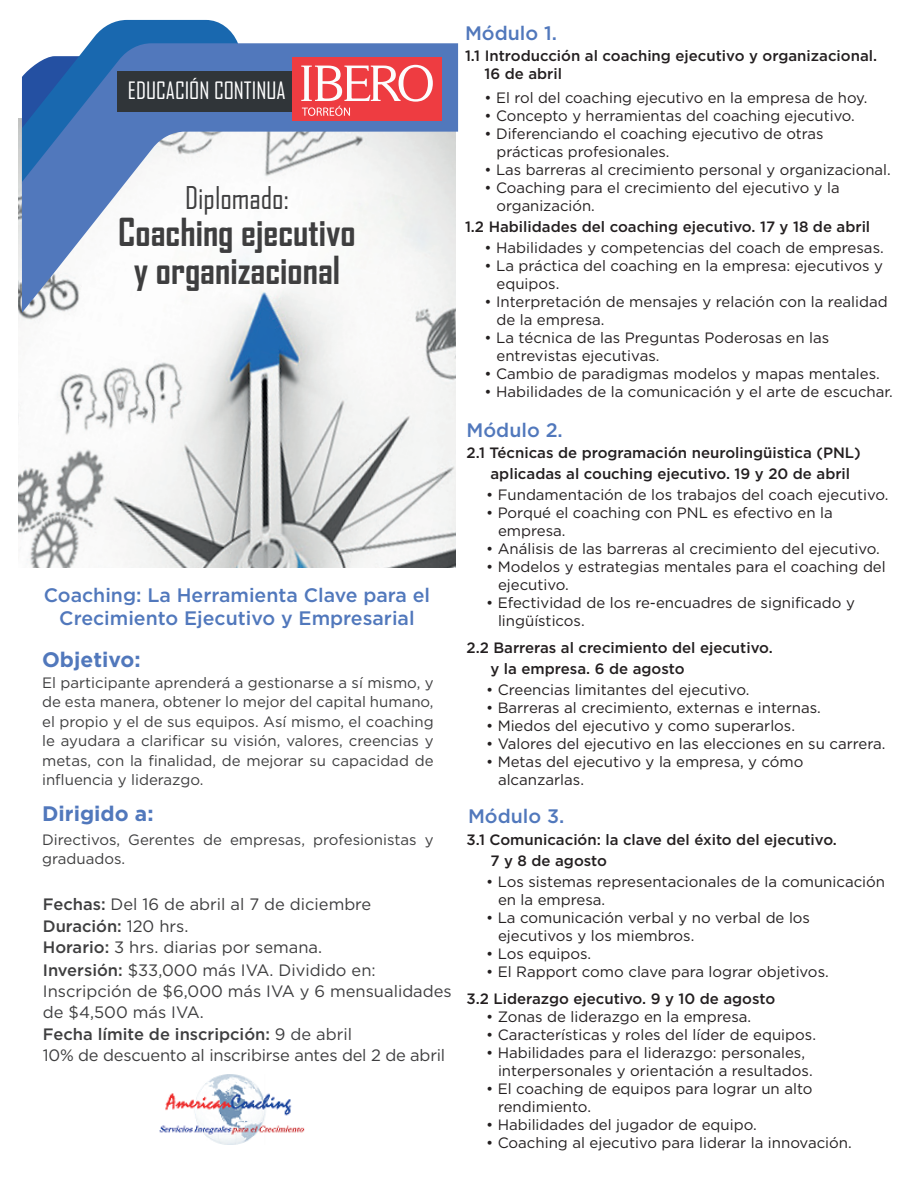
<style>
.page{position:relative;width:918px;height:1188px;background:#fff}
.page>*{position:absolute;margin:0;border:0;box-sizing:border-box;transform-origin:0 0}
.t1{font:700 37.05px/37.5px "Agency FB";color:#3e3e3f;text-align:center}
.t2{font:30px "Agency FB";color:#3e3e3f}
.t3{font:22.95px "Agency FB";color:#fff}
.t4{font:700 21px "Gotham";color:#5178bc}
.t5{font:500 19.5px/22.5px "Gotham";color:#5178bc;text-align:center}
.t6{font:16.5px/22.5px "Gotham";color:#3e3e3f}
.t7{font:15px/18px "Gotham";color:#231f20}
.t8{font:500 15px/21px "Gotham";color:#231f20}
.t9{font:15px/19.5px "Gotham";color:#3e3e3f;text-align:justify}
.s1{font-weight:500}
</style>
<div class="page">
<img style="left:19px;top:119px;width:436px;height:448px">
<img style="left:159px;top:1075px;width:146px;height:69px">
<svg style="left:89px;top:20px;width:149px;height:23px;background:#397dba"></svg>
<svg style="left:22px;top:43px;width:436px;height:270px"></svg>
<div style="left:117px;top:71px;width:175px;height:40px;background:#303539"></div>
<div style="left:292px;top:57px;width:150px;height:64px;background:#ee3c41"></div>
<svg style="left:301px;top:65px;width:132px;height:51px"></svg>
<h3 class="t3" style="left:128px;top:77px;width:159px">EDUCACIÓN CONTINUA</h3>
<h2 class="t2" style="left:185px;top:179px;width:105px">Diplomado:</h2>
<h1 class="t1" style="left:118px;top:213px;width:239px">Coaching ejecutivo y organizacional</h1>
<h3 class="t5" style="left:44px;top:584px;width:388px">Coaching: La Herramienta Clave para el<br>Crecimiento Ejecutivo y Empresarial</h3>
<h3 class="t4" style="left:42px;top:645px;width:100px">Objetivo:</h3>
<p class="t9" style="left:42px;top:672px;width:393px">El participante aprenderá a gestionarse a sí mismo, y de esta manera, obtener lo mejor del capital humano, el propio y el de sus equipos. Así mismo, el coaching le ayudara a clarificar su visión, valores, creencias y metas, con la finalidad, de mejorar su capacidad de influencia y liderazgo.</p>
<h3 class="t4" style="left:42px;top:800px;width:113px">Dirigido a:</h3>
<p class="t9" style="left:42px;top:829px;width:393px">Directivos, Gerentes de empresas, profesionistas y graduados.</p>
<p class="t6" style="left:43px;top:892px;width:330px"><span class="s1">Fechas:</span> Del 16 de abril al 7 de diciembre<br><span class="s1">Duración:</span> 120 hrs.</p>
<p class="t6" style="left:43px;top:936px;width:334px"><span class="s1">Horario:</span> 3 hrs. diarias por semana.<br><span class="s1">Inversión:</span> $33,000 más IVA. Dividido en:</p>
<p class="t6" style="left:43px;top:980px;width:410px;line-height:21px">Inscripción de $6,000 más IVA y 6 mensualidades de $4,500 más IVA.</p>
<p class="t6" style="left:43px;top:1024px;width:404px;line-height:21px"><span class="s1">Fecha límite de inscripción:</span> 9 de abril<br>10% de descuento al inscribirse antes del 2 de abril</p>
<h3 class="t5" style="left:465px;top:22px;width:94px">Módulo 1.</h3>
<p class="t8" style="left:485px;top:47px;width:394px;line-height:18px;text-indent:-20px">1.1 Introducción al coaching ejecutivo y organizacional.<br>16 de abril</p>
<p class="t7" style="left:485px;top:88px;width:384px">• El rol del coaching ejecutivo en la empresa de hoy.</p>
<p class="t7" style="left:485px;top:106px;width:372px">• Concepto y herramientas del coaching ejecutivo.</p>
<p class="t7" style="left:497px;top:124px;width:329px;text-indent:-12px">• Diferenciando el coaching ejecutivo de otras prácticas profesionales.</p>
<p class="t7" style="left:485px;top:160px;width:408px">• Las barreras al crecimiento personal y organizacional.</p>
<p class="t7" style="left:497px;top:178px;width:345px;text-indent:-12px">• Coaching para el crecimiento del ejecutivo y la organización.</p>
<p class="t8" style="left:465px;top:216px;width:407px">1.2 Habilidades del coaching ejecutivo. 17 y 18 de abril</p>
<p class="t7" style="left:485px;top:238px;width:401px">• Habilidades y competencias del coach de empresas.</p>
<p class="t7" style="left:497px;top:256px;width:388px;text-indent:-12px">• La práctica del coaching en la empresa: ejecutivos y equipos.</p>
<p class="t7" style="left:497px;top:292px;width:393px;text-indent:-12px">• Interpretación de mensajes y relación con la realidad de la empresa.</p>
<p class="t7" style="left:497px;top:328px;width:334px;text-indent:-12px">• La técnica de las Preguntas Poderosas en las entrevistas ejecutivas.</p>
<p class="t7" style="left:485px;top:364px;width:397px">• Cambio de paradigmas modelos y mapas mentales.</p>
<p class="t7" style="left:485px;top:382px;width:410px">• Habilidades de la comunicación y el arte de escuchar.</p>
<h3 class="t5" style="left:467px;top:418px;width:98px">Módulo 2.</h3>
<p class="t8" style="left:491px;top:442px;width:372px;text-indent:-24px">2.1 Técnicas de programación neurolingüistica (PNL) aplicadas al couching ejecutivo. 19 y 20 de abril</p>
<p class="t7" style="left:486px;top:485px;width:404px">• Fundamentación de los trabajos del coach ejecutivo.</p>
<p class="t7" style="left:498px;top:503px;width:336px;text-indent:-12px">• Porqué el coaching con PNL es efectivo en la empresa.</p>
<p class="t7" style="left:486px;top:539px;width:395px">• Análisis de las barreras al crecimiento del ejecutivo.</p>
<p class="t7" style="left:498px;top:557px;width:389px;text-indent:-12px">• Modelos y estrategias mentales para el coaching del ejecutivo.</p>
<p class="t7" style="left:498px;top:593px;width:358px;text-indent:-12px">• Efectividad de los re-encuadres de significado y lingüísticos.</p>
<p class="t8" style="left:491px;top:637px;width:284px;text-indent:-24px">2.2 Barreras al crecimiento del ejecutivo. y la empresa. 6 de agosto</p>
<p class="t7" style="left:486px;top:680px;width:265px">• Creencias limitantes del ejecutivo.</p>
<p class="t7" style="left:486px;top:698px;width:336px">• Barreras al crecimiento, externas e internas.</p>
<p class="t7" style="left:486px;top:716px;width:311px">• Miedos del ejecutivo y como superarlos.</p>
<p class="t7" style="left:486px;top:734px;width:401px">• Valores del ejecutivo en las elecciones en su carrera.</p>
<p class="t7" style="left:498px;top:752px;width:307px;text-indent:-12px">• Metas del ejecutivo y la empresa, y cómo alcanzarlas.</p>
<h3 class="t5" style="left:468px;top:805px;width:98px">Módulo 3.</h3>
<p class="t8" style="left:491px;top:829px;width:348px;text-indent:-24px">3.1 Comunicación: la clave del éxito del ejecutivo.<br>7 y 8 de agosto</p>
<p class="t7" style="left:498px;top:872px;width:389px;text-indent:-12px">• Los sistemas representacionales de la comunicación en la empresa.</p>
<p class="t7" style="left:498px;top:908px;width:314px;text-indent:-12px">• La comunicación verbal y no verbal de los ejecutivos y los miembros.</p>
<p class="t7" style="left:486px;top:944px;width:107px">• Los equipos.</p>
<p class="t7" style="left:486px;top:962px;width:344px">• El Rapport como clave para lograr objetivos.</p>
<p class="t8" style="left:467px;top:988px;width:310px">3.2 Liderazgo ejecutivo. 9 y 10 de agosto</p>
<p class="t7" style="left:486px;top:1007px;width:267px">• Zonas de liderazgo en la empresa.</p>
<p class="t7" style="left:486px;top:1025px;width:331px">• Características y roles del líder de equipos.</p>
<p class="t7" style="left:498px;top:1043px;width:316px;text-indent:-12px">• Habilidades para el liderazgo: personales, interpersonales y orientación a resultados.</p>
<p class="t7" style="left:498px;top:1079px;width:316px;text-indent:-12px">• El coaching de equipos para lograr un alto rendimiento.</p>
<p class="t7" style="left:486px;top:1115px;width:272px">• Habilidades del jugador de equipo.</p>
<p class="t7" style="left:486px;top:1133px;width:367px">• Coaching al ejecutivo para liderar la innovación.</p>
</div>
